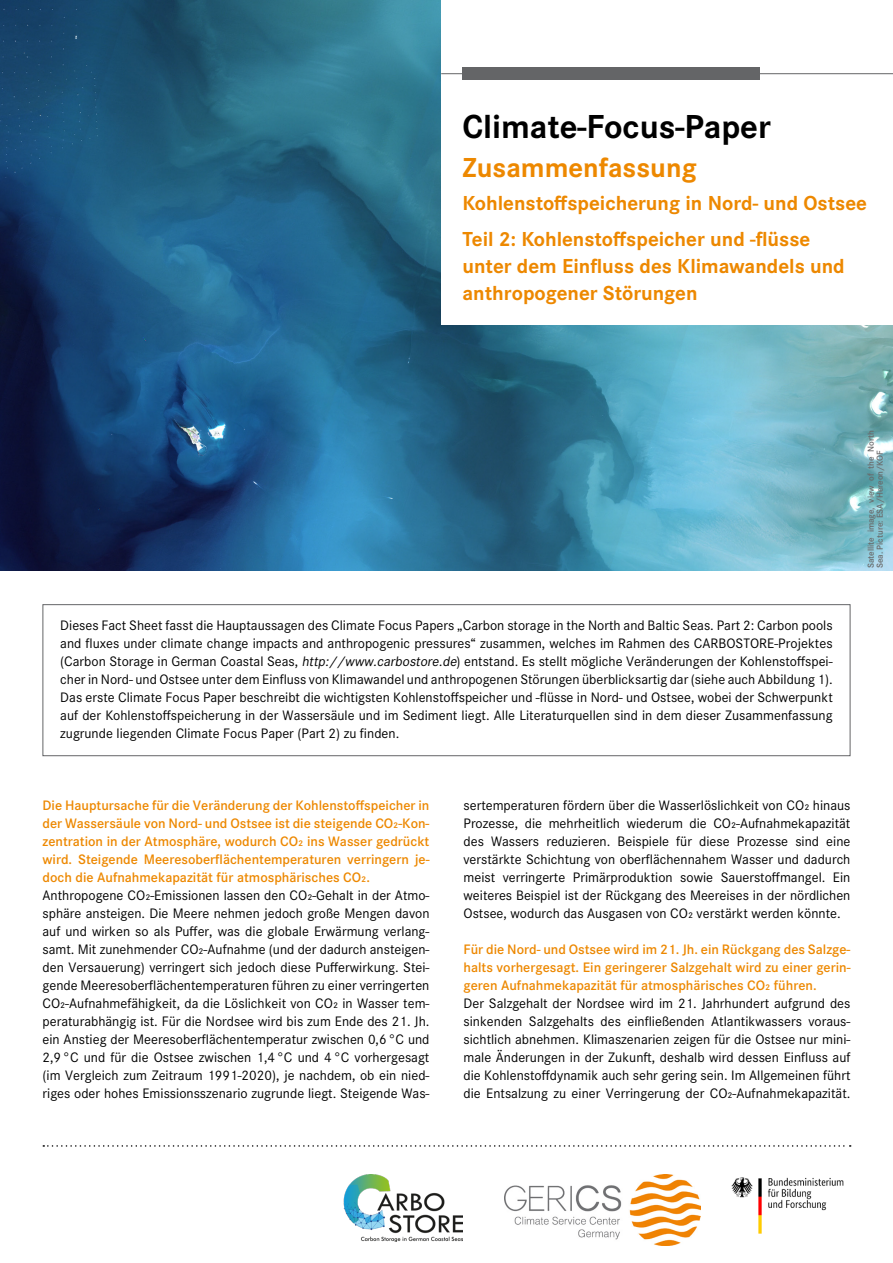
<style>
.page{position:relative;width:893px;height:1263px;background:#fff}
.page>*{position:absolute;margin:0;border:0;box-sizing:border-box;transform-origin:0 0}
.t1{font:700 34.5px "Corporate S Pro";color:#000}
.t2{font:700 28.5px "Corporate S Pro";color:#ed8800}
.t3{font:700 21px/35.5px "Corporate S Pro";color:#ed8800}
.t4{font:14.25px/18px "Corporate S Pro";color:#000;text-align:justify}
.t5{font:600 14.25px/18px "Corporate S Pro";color:#ed8800;text-align:justify}
.t6{font:600 9px/9px "Corporate S Pro";color:#696a6b}
.s1{font-style:italic}
</style>
<div class="page">
<img style="left:0;top:0;width:893px;height:571px">
<img style="left:505px;top:1175px;width:196px;height:71px">
<img style="left:344px;top:1175px;width:119px;height:66px">
<img style="left:731px;top:1177px;width:113px;height:57px">
<svg style="left:43px;top:1145px;width:808px;height:2px"></svg>
<div style="left:43px;top:604px;width:807px;height:152px;border:1px solid #646567"></div>
<div style="left:441px;top:0;width:452px;height:324px;background:#fff"></div>
<hr style="left:441px;top:73px;width:452px;height:1px;background:#646567">
<div style="left:462px;top:67px;width:298px;height:13px;background:#646567"></div>
<h1 class="t1" style="left:462px;top:100px;width:310px">Climate-Focus-Paper</h1>
<h2 class="t2" style="left:462px;top:145px;width:236px">Zusammenfassung</h2>
<h3 class="t3" style="left:462px;top:184px;width:406px">Kohlenstoffspeicherung in Nord- und Ostsee<br>Teil 2: Kohlenstoffspeicher und -flüsse</h3>
<h3 class="t3" style="left:462px;top:251px;width:384px;line-height:27px">unter dem Einfluss des Klimawandels und anthropogener Störungen</h3>
<p class="t4" style="left:60px;top:615px;width:774px">Dieses Fact Sheet fasst die Hauptaussagen des Climate Focus Papers „Carbon storage in the North and Baltic Seas. Part 2: Carbon pools and fluxes under climate change impacts and anthropogenic pressures“ zusammen, welches im Rahmen des CARBOSTORE-Projektes (Carbon Storage in German Coastal Seas, <span class="s1">http://www.carbostore.de</span>) entstand. Es stellt mögliche Veränderungen der Kohlenstoffspei&shy;cher in Nord- und Ostsee unter dem Einfluss von Klimawandel und anthropogenen Störungen überblicksartig dar (siehe auch Abbildung 1).<br>Das erste Climate Focus Paper beschreibt die wichtigsten Kohlenstoffspeicher und -flüsse in Nord- und Ostsee, wobei der Schwerpunkt auf der Kohlenstoffspeicherung in der Wassersäule und im Sediment liegt. Alle Literaturquellen sind in dem dieser Zusammenfassung zugrunde liegenden Climate Focus Paper (Part 2) zu finden.</p>
<p class="t6" style="left:866px;top:568px;width:140px;rotate:-90deg">Satellite image, view of the North<br>Sea. Picture: ESA/Hereon/KOF</p>
<p class="t5" style="left:43px;top:795px;width:388px">Die Hauptursache für die Veränderung der Kohlenstoffspeicher in der Wassersäule von Nord- und Ostsee ist die steigende CO2-Kon&shy;zentration in der Atmosphäre, wodurch CO2 ins Wasser gedrückt wird. Steigende Meeresoberflächentemperaturen verringern je&shy;doch die Aufnahmekapazität für atmosphärisches CO2.</p>
<p class="t4" style="left:43px;top:885px;width:388px">Anthropogene CO2-Emissionen lassen den CO2-Gehalt in der Atmo&shy;sphäre ansteigen. Die Meere nehmen jedoch große Mengen davon auf und wirken so als Puffer, was die globale Erwärmung verlang&shy;samt. Mit zunehmender CO2-Aufnahme (und der dadurch ansteigen&shy;den Versauerung) verringert sich jedoch diese Pufferwirkung. Stei&shy;gende Meeresoberflächentemperaturen führen zu einer verringerten CO2-Aufnahmefähigkeit, da die Löslichkeit von CO2 in Wasser tem&shy;peraturabhängig ist. Für die Nordsee wird bis zum Ende des 21. Jh. ein Anstieg der Meeresoberflächentemperatur zwischen 0,6 °C und 2,9 °C und für die Ostsee zwischen 1,4 °C und 4 °C vorhergesagt (im Vergleich zum Zeitraum 1991-2020), je nachdem, ob ein nied&shy;riges oder hohes Emissionsszenario zugrunde liegt. Steigende Was-</p>
<p class="t4" style="left:463px;top:795px;width:388px">sertemperaturen fördern über die Wasserlöslichkeit von CO2 hinaus Prozesse, die mehrheitlich wiederum die CO2-Aufnahmekapazität des Wassers reduzieren. Beispiele für diese Prozesse sind eine verstärkte Schichtung von oberflächennahem Wasser und dadurch meist verringerte Primärproduktion sowie Sauerstoffmangel. Ein weiteres Beispiel ist der Rückgang des Meereises in der nördlichen Ostsee, wodurch das Ausgasen von CO2 verstärkt werden könnte.</p>
<p class="t5" style="left:463px;top:939px;width:388px">Für die Nord- und Ostsee wird im 21. Jh. ein Rückgang des Salzge&shy;halts vorhergesagt. Ein geringerer Salzgehalt wird zu einer gerin&shy;geren Aufnahmekapazität für atmosphärisches CO2 führen.</p>
<p class="t4" style="left:463px;top:993px;width:388px">Der Salzgehalt der Nordsee wird im 21. Jahrhundert aufgrund des sinkenden Salzgehalts des einfließenden Atlantikwassers voraus&shy;sichtlich abnehmen. Klimaszenarien zeigen für die Ostsee nur mini&shy;male Änderungen in der Zukunft, deshalb wird dessen Einfluss auf die Kohlenstoffdynamik auch sehr gering sein. Im Allgemeinen führt die Entsalzung zu einer Verringerung der CO2-Aufnahmekapazität.</p>
</div>
